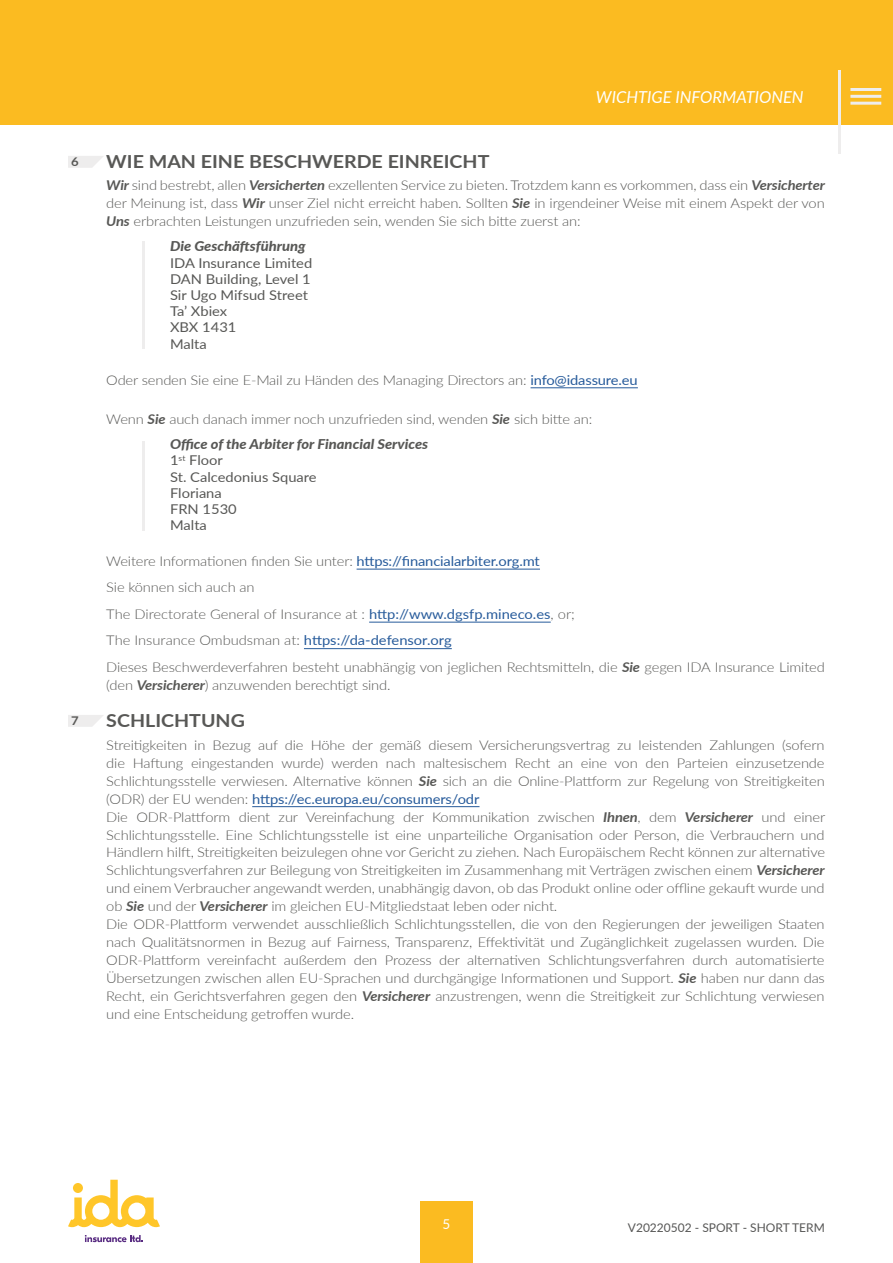
<style>
.page{position:relative;width:893px;height:1263px;background:#fff}
.page>*{position:absolute;margin:0;border:0;box-sizing:border-box;transform-origin:0 0}
.t1{font:700 18px "Lato";color:#585856;scale:1.09 1}
.t2{font:italic 16.5px "Lato";color:#fff}
.t3{font:300 13.5px/18px "Lato";letter-spacing:-.01em;color:#585856;scale:1.09 1}
.t4{font:13.5px/16.2px "Lato";color:#585856;scale:1.09 1}
.t5{font:italic 800 13.5px "Lato";color:#585856;scale:1.09 1}
.t6{font:13.5px "Lato";color:#fff}
.t7{font:12px "Lato";color:#575756}
.t8{font:700 12px "Lato";color:#585856;scale:1.09 1}
.s1{font-weight:700;font-style:italic}
.s2{font-weight:400;color:#275b9b}
.s3{font-weight:800;font-style:italic}
</style>
<div class="page">
<div style="left:420px;top:1201px;width:52px;height:62px;background:#fbbb21"></div>
<svg style="left:68px;top:1180px;width:92px;height:47px"></svg>
<svg style="left:85px;top:1235px;width:58px;height:7px"></svg>
<div style="left:0;top:0;width:893px;height:124px;background:#fbbb21"></div>
<hr style="left:838px;top:71px;width:3px;height:83px;background:#eeeded">
<hr style="left:850px;top:88px;width:31px;height:3px;background:#eeeded">
<hr style="left:850px;top:95px;width:31px;height:3px;background:#eeeded">
<hr style="left:850px;top:102px;width:31px;height:3px;background:#eeeded">
<hr style="left:357px;top:569px;width:183px;height:1px;background:#275b9b">
<hr style="left:369px;top:622px;width:182px;height:1px;background:#275b9b">
<hr style="left:304px;top:648px;width:148px;height:1px;background:#275b9b">
<hr style="left:252px;top:806px;width:227px;height:1px;background:#275b9b">
<svg style="left:68px;top:715px;width:35px;height:12px"></svg>
<hr style="left:142px;top:441px;width:3px;height:90px;background:#eeeded">
<hr style="left:531px;top:387px;width:107px;height:1px;background:#275b9b">
<svg style="left:68px;top:156px;width:35px;height:12px"></svg>
<hr style="left:142px;top:242px;width:3px;height:107px;background:#eeeded">
<p class="t8" style="left:71px;top:154px;width:8px">6</p>
<p class="t8" style="left:71px;top:713px;width:8px">7</p>
<p class="t2" style="left:596px;top:87px;width:209px">WICHTIGE INFORMATIONEN</p>
<h1 class="t1" style="left:106px;top:150px;width:353px">WIE MAN EINE BESCHWERDE EINREICHT</h1>
<p class="t3" style="left:106px;top:176px;width:661px;text-align:justify"><span class="s1">Wir</span> sind bestrebt, allen <span class="s1">Versicherten</span> exzellenten Service zu bieten. Trotzdem kann es vorkommen, dass ein <span class="s1">Versicherter </span>der Meinung ist, dass <span class="s1">Wir</span> unser Ziel nicht erreicht haben. Sollten <span class="s1">Sie</span> in irgendeiner Weise mit einem Aspekt der von <span class="s1">Uns</span> erbrachten Leistungen unzufrieden sein, wenden Sie sich bitte zuerst an:</p>
<p class="t5" style="left:170px;top:238px;width:126px">Die Geschäftsführung</p>
<p class="t4" style="left:170px;top:254px;width:132px">IDA Insurance Limited<br>DAN Building, Level 1<br>Sir Ugo Mifsud Street<br>Ta’ Xbiex<br>XBX 1431<br>Malta</p>
<p class="t3" style="left:106px;top:370px;width:489px">Oder senden Sie eine E-Mail zu Händen des Managing Directors an: <span class="s2">info@idassure.eu</span></p>
<p class="t3" style="left:170px;top:406px;width:389px;line-height:25.2px;text-indent:-64px">Wenn <span class="s1">Sie</span> auch danach immer noch unzufrieden sind, wenden <span class="s1">Sie</span> sich bitte an:<br><span class="s3">Office of the Arbiter for Financial Services</span></p>
<p class="t4" style="left:170px;top:452px;width:136px">1<sup>st</sup> Floor<br>St. Calcedonius Square<br>Floriana<br>FRN 1530<br>Malta</p>
<p class="t3" style="left:106px;top:547px;width:661px;line-height:26.5px">Weitere Informationen finden Sie unter: <span class="s2">https://financialarbiter.org.mt<br></span>Sie können sich auch an<br>The Directorate General of Insurance at : <span class="s2">http://www.dgsfp.mineco.es</span>, or;<br>The Insurance Ombudsman at: <span class="s2">https://da-defensor.org<br></span>Dieses Beschwerdeverfahren besteht unabhängig von jeglichen Rechtsmitteln, die <span class="s1">Sie</span> gegen IDA Insurance Limited</p>
<p class="t3" style="left:106px;top:676px;width:262px">(den <span class="s1">Versicherer</span>) anzuwenden berechtigt sind.</p>
<h1 class="t1" style="left:106px;top:709px;width:129px">SCHLICHTUNG</h1>
<p class="t3" style="left:106px;top:735px;width:661px">Streitigkeiten in Bezug auf die Höhe der gemäß diesem Versicherungsvertrag zu leistenden Zahlungen (sofern die Haftung eingestanden wurde) werden nach maltesischem Recht an eine von den Parteien einzusetzende Schlichtungsstelle verwiesen. Alternative können <span class="s1">Sie</span> sich an die Online-Plattform zur Regelung von Streitigkeiten (ODR) der EU wenden: <span class="s2">https://ec.europa.eu/consumers/odr<br></span>Die ODR-Plattform dient zur Vereinfachung der Kommunikation zwischen <span class="s1">Ihnen</span>, dem <span class="s1">Versicherer</span> und einer Schlichtungsstelle. Eine Schlichtungsstelle ist eine unparteiliche Organisation oder Person, die Verbrauchern und Händlern hilft, Streitigkeiten beizulegen ohne vor Gericht zu ziehen. Nach Europäischem Recht können zur alternative Schlichtungsverfahren zur Beilegung von Streitigkeiten im Zusammenhang mit Verträgen zwischen einem <span class="s1">Versicherer </span>und einem Verbraucher angewandt werden, unabhängig davon, ob das Produkt online oder offline gekauft wurde und ob <span class="s1">Sie</span> und der <span class="s1">Versicherer</span> im gleichen EU-Mitgliedstaat leben oder nicht.<br>Die ODR-Plattform verwendet ausschließlich Schlichtungsstellen, die von den Regierungen der jeweiligen Staaten nach Qualitätsnormen in Bezug auf Fairness, Transparenz, Effektivität und Zugänglichkeit zugelassen wurden. Die ODR-Plattform vereinfacht außerdem den Prozess der alternativen Schlichtungsverfahren durch automatisierte Übersetzungen zwischen allen EU-Sprachen und durchgängige Informationen und Support. <span class="s1">Sie</span> haben nur dann das Recht, ein Gerichtsverfahren gegen den <span class="s1">Versicherer</span> anzustrengen, wenn die Streitigkeit zur Schlichtung verwiesen und eine Entscheidung getroffen wurde.</p>
<p class="t6" style="left:443px;top:1216px;width:9px">5</p>
<p class="t7" style="left:628px;top:1220px;width:198px">V20220502 - SPORT - SHORT TERM</p>
</div>
